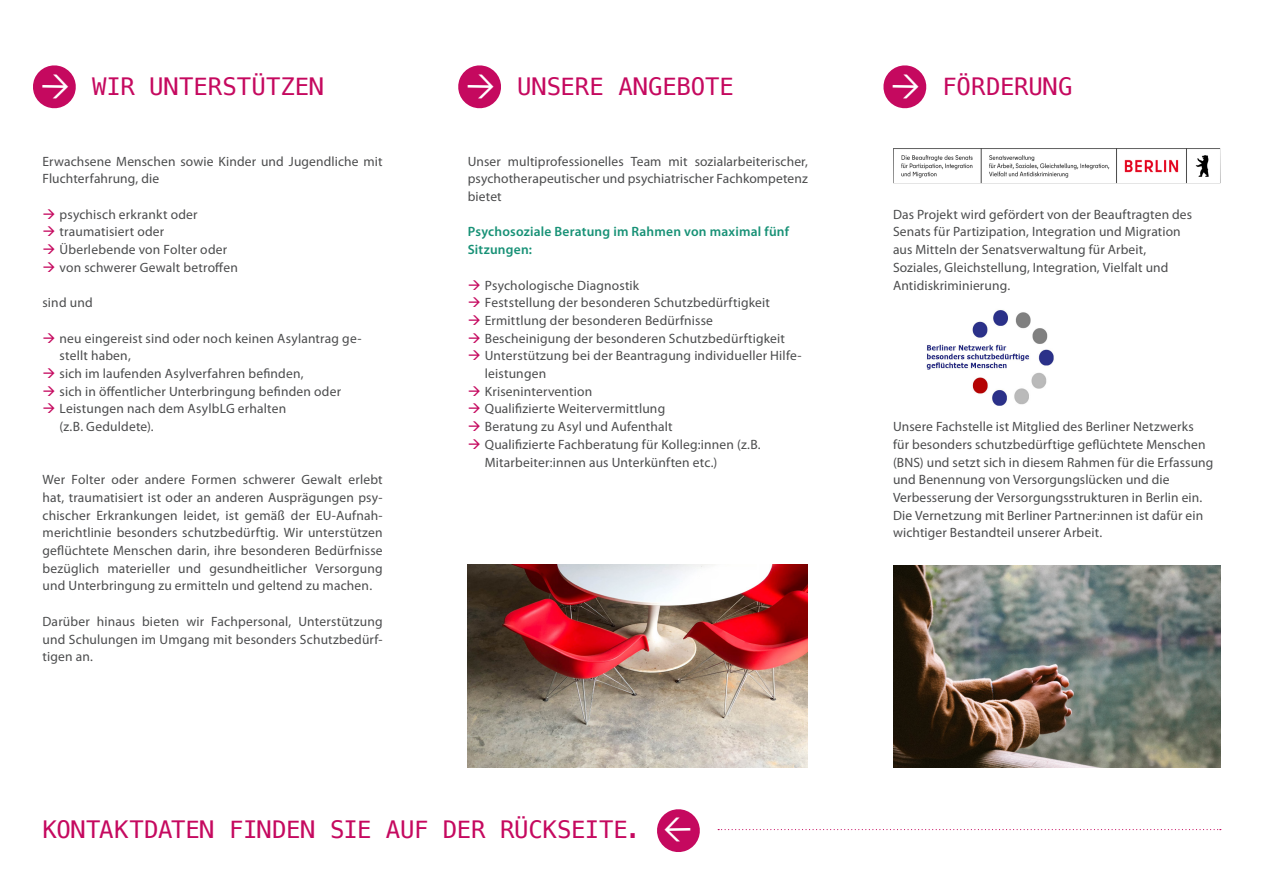
<style>
.page{position:relative;width:1263px;height:893px;background:#fff}
.page>*{position:absolute;margin:0;border:0;box-sizing:border-box;transform-origin:0 0}
.Überschrift{font:24px "Menlo";letter-spacing:-.005em;color:#c5095f}
.Fliesstext{font:13.5px/17.7px "Myriad Pro";letter-spacing:.015em;color:#4b4c4d}
.Überschrift-2{font:13.5px/17.7px "Myriad Pro";letter-spacing:.01em;color:#4b4c4d}
.Fliesstext_Body{font:13.5px/17.7px "Myriad Pro";letter-spacing:.01em;color:#4b4c4d}
.Zwischenüberschrift{font:600 13.5px "Myriad Pro";letter-spacing:.015em;color:#179176}
</style>
<div class="page">
<img style="left:468px;top:565px;width:340px;height:202px">
<img style="left:926px;top:310px;width:128px;height:95px">
<svg style="left:718px;top:829px;width:503px;height:1px"></svg>
<img style="left:893px;top:566px;width:327px;height:201px">
<img style="left:893px;top:148px;width:327px;height:35px">
<svg style="left:33px;top:65px;width:43px;height:44px"></svg>
<svg style="left:458px;top:65px;width:43px;height:44px"></svg>
<svg style="left:883px;top:65px;width:44px;height:44px"></svg>
<svg style="left:657px;top:809px;width:43px;height:43px"></svg>
<p class="Überschrift" style="left:92px;top:70px;width:234px">WIR UNTERSTÜTZEN</p>
<p class="Fliesstext_Body" style="left:43px;top:152px;width:342px">Erwachsene Menschen sowie Kinder und Jugendliche mit<br>Fluchterfahrung, die</p>
<p class="Fliesstext" style="left:60px;top:205px;width:140px">psychisch erkrankt oder</p>
<p class="Fliesstext" style="left:60px;top:223px;width:106px">traumatisiert oder</p>
<p class="Fliesstext" style="left:60px;top:241px;width:169px">Überlebende von Folter oder</p>
<p class="Fliesstext" style="left:60px;top:258px;width:180px">von schwerer Gewalt betroffen</p>
<p class="Fliesstext" style="left:43px;top:294px;width:52px">sind und</p>
<p class="Fliesstext" style="left:60px;top:329px;width:303px">neu eingereist sind oder noch keinen Asylantrag ge&shy;stellt haben,</p>
<p class="Fliesstext" style="left:60px;top:364px;width:246px">sich im laufenden Asylverfahren befinden,</p>
<p class="Fliesstext" style="left:60px;top:382px;width:283px">sich in öffentlicher Unterbringung befinden oder</p>
<p class="Fliesstext" style="left:60px;top:400px;width:228px">Leistungen nach dem AsylbLG erhalten (z.B. Geduldete).</p>
<p class="Fliesstext" style="left:43px;top:471px;width:342px;text-align:justify">Wer Folter oder andere Formen schwerer Gewalt erlebt hat, traumatisiert ist oder an anderen Ausprägungen psy&shy;chischer Erkrankungen leidet, ist gemäß der EU-Aufnah&shy;merichtlinie besonders schutzbedürftig. Wir unterstützen geflüchtete Menschen darin, ihre besonderen Bedürfnisse bezüglich materieller und gesundheitlicher Versorgung und Unterbringung zu ermitteln und geltend zu machen.</p>
<p class="Fliesstext" style="left:43px;top:612px;width:342px;text-align:justify">Darüber hinaus bieten wir Fachpersonal, Unterstützung und Schulungen im Umgang mit besonders Schutzbedürf&shy;tigen an.</p>
<p class="Überschrift" style="left:517px;top:70px;width:218px">UNSERE ANGEBOTE</p>
<p class="Fliesstext_Body" style="left:468px;top:152px;width:342px;text-align:justify">Unser multiprofessionelles Team mit sozialarbeiterischer, psychotherapeutischer und psychiatrischer Fachkompetenz bietet</p>
<p class="Zwischenüberschrift" style="left:468px;top:223px;width:323px">Psychosoziale Beratung im Rahmen von maximal fünf</p>
<p class="Zwischenüberschrift" style="left:468px;top:241px;width:66px">Sitzungen:</p>
<p class="Fliesstext" style="left:485px;top:276px;width:156px">Psychologische Diagnostik</p>
<p class="Fliesstext" style="left:485px;top:294px;width:287px">Feststellung der besonderen Schutzbedürftigkeit</p>
<p class="Fliesstext" style="left:485px;top:311px;width:230px">Ermittlung der besonderen Bedürfnisse</p>
<p class="Fliesstext" style="left:485px;top:329px;width:302px">Bescheinigung der besonderen Schutzbedürftigkeit</p>
<p class="Fliesstext" style="left:485px;top:347px;width:318px">Unterstützung bei der Beantragung individueller Hilfe&shy;leistungen</p>
<p class="Fliesstext" style="left:485px;top:382px;width:109px">Krisenintervention</p>
<p class="Fliesstext" style="left:485px;top:400px;width:182px">Qualifizierte Weitervermittlung</p>
<p class="Fliesstext" style="left:485px;top:418px;width:189px">Beratung zu Asyl und Aufenthalt</p>
<p class="Fliesstext" style="left:485px;top:435px;width:277px">Qualifizierte Fachberatung für Kolleg:innen (z.B.<br>Mitarbeiter:innen aus Unterkünften etc.)</p>
<p class="Überschrift" style="left:43px;top:813px;width:600px">KONTAKTDATEN FINDEN SIE AUF DER RÜCKSEITE.</p>
<p class="Überschrift" style="left:942px;top:70px;width:132px">FÖRDERUNG</p>
<p class="Überschrift-2" style="left:893px;top:205px;width:301px">Das Projekt wird gefördert von der Beauftragten des Senats für Partizipation, Integration und Migration aus Mitteln der Senatsverwaltung für Arbeit, Soziales, Gleichstellung, Integration, Vielfalt und Antidiskriminierung.</p>
<p class="Überschrift-2" style="left:893px;top:418px;width:322px">Unsere Fachstelle ist Mitglied des Berliner Netzwerks für besonders schutzbedürftige geflüchtete Menschen (BNS) und setzt sich in diesem Rahmen für die Erfassung und Benennung von Versorgungslücken und die Verbesserung der Versorgungsstrukturen in Berlin ein.<br>Die Vernetzung mit Berliner Partner:innen ist dafür ein wichtiger Bestandteil unserer Arbeit.</p>
</div>
